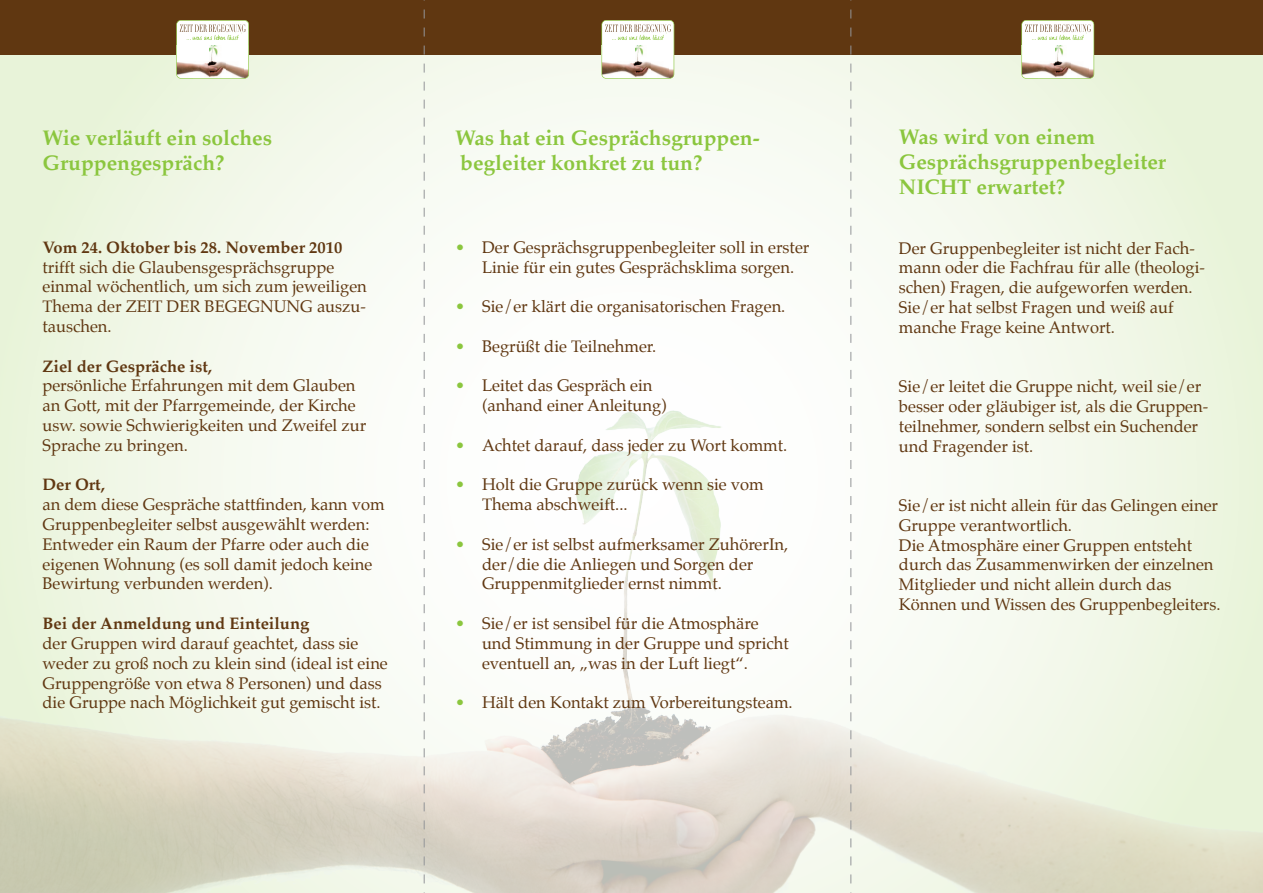
<style>
.page{position:relative;width:1263px;height:893px;background:#fff}
.page>*{position:absolute;margin:0;border:0;box-sizing:border-box;transform-origin:0 0}
.t1{font:700 21px/25.2px "Palatino";color:#8bc63e}
.t2{font:16.5px/19.8px "Palatino";color:#603711}
.t3{font:700 16.5px "Palatino";color:#603711}
.s1{color:#8bc63e}
</style>
<div class="page">
<svg style="left:0;top:54px;width:1263px;height:321px"></svg>
<div style="left:0;top:0;width:1263px;height:54px;background:#603711"></div>
<svg style="left:176px;top:20px;width:73px;height:59px"></svg>
<svg style="left:601px;top:20px;width:73px;height:59px"></svg>
<svg style="left:1021px;top:20px;width:73px;height:59px"></svg>
<svg style="left:424px;top:0;width:1px;height:893px"></svg>
<svg style="left:850px;top:0;width:1px;height:893px"></svg>
<p class="t1" style="left:43px;top:125px;width:231px">Wie verläuft ein solches<br>Gruppengespräch?</p>
<p class="t3" style="left:43px;top:233px;width:301px">Vom 24. Oktober bis 28. November 2010</p>
<p class="t2" style="left:43px;top:257px;width:326px">trifft sich die Glaubensgesprächsgruppe einmal wöchentlich, um sich zum jeweiligen Thema der Zeit der Begegnung auszu&shy;tauschen.</p>
<p class="t3" style="left:43px;top:352px;width:171px">Ziel der Gespräche ist,</p>
<p class="t2" style="left:43px;top:376px;width:325px">persönliche Erfahrungen mit dem Glauben an Gott, mit der Pfarrgemeinde, der Kirche usw. sowie Schwierigkeiten und Zweifel zur Sprache zu bringen.</p>
<p class="t3" style="left:43px;top:471px;width:64px">Der Ort,</p>
<p class="t2" style="left:43px;top:495px;width:344px">an dem diese Gespräche stattfinden, kann vom Gruppenbegleiter selbst ausgewählt werden:<br>Entweder ein Raum der Pfarre oder auch die eigenen Wohnung (es soll damit jedoch keine Bewirtung verbunden werden).</p>
<p class="t3" style="left:43px;top:609px;width:268px">Bei der Anmeldung und Einteilung</p>
<p class="t2" style="left:43px;top:633px;width:347px">der Gruppen wird darauf geachtet, dass sie weder zu groß noch zu klein sind (ideal ist eine Gruppengröße von etwa 8 Personen) und dass die Gruppe nach Möglichkeit gut gemischt ist.</p>
<p class="t1" style="left:455px;top:125px;width:306px">Was hat ein Gesprächsgruppen&shy;begleiter konkret zu tun?</p>
<p class="t2" style="left:482px;top:237px;width:329px;text-indent:-27px"><span class="s1">•</span> Der Gesprächsgruppenbegleiter soll in erster<br>Linie für ein gutes Gesprächsklima sorgen.</p>
<p class="t2" style="left:455px;top:297px;width:332px"><span class="s1">•</span> Sie/er klärt die organisatorischen Fragen.</p>
<p class="t2" style="left:455px;top:336px;width:203px"><span class="s1">•</span> Begrüßt die Teilnehmer.</p>
<p class="t2" style="left:482px;top:376px;width:186px;text-indent:-27px"><span class="s1">•</span> Leitet das Gespräch ein (anhand einer Anleitung)</p>
<p class="t2" style="left:455px;top:435px;width:334px"><span class="s1">•</span> Achtet darauf, dass jeder zu Wort kommt.</p>
<p class="t2" style="left:482px;top:475px;width:283px;text-indent:-27px"><span class="s1">•</span> Holt die Gruppe zurück wenn sie vom<br>Thema abschweift...</p>
<p class="t2" style="left:482px;top:534px;width:308px;text-indent:-27px"><span class="s1">•</span> Sie/er ist selbst aufmerksamer ZuhörerIn, der/die die Anliegen und Sorgen der<br>Gruppenmitglieder ernst nimmt.</p>
<p class="t2" style="left:482px;top:613px;width:308px;text-indent:-27px"><span class="s1">•</span> Sie/er ist sensibel für die Atmosphäre und Stimmung in der Gruppe und spricht eventuell an, „was in der Luft liegt“.</p>
<p class="t2" style="left:455px;top:693px;width:339px"><span class="s1">•</span> Hält den Kontakt zum Vorbereitungsteam.</p>
<p class="t1" style="left:899px;top:124px;width:269px">Was wird von einem<br>Gesprächsgruppenbegleiter<br>NICHT erwartet?</p>
<p class="t2" style="left:899px;top:238px;width:308px">Der Gruppenbegleiter ist nicht der Fach&shy;mann oder die Fachfrau für alle (theologi&shy;schen) Fragen, die aufgeworfen werden.<br>Sie/er hat selbst Fragen und weiß auf manche Frage keine Antwort.</p>
<p class="t2" style="left:899px;top:377px;width:311px">Sie/er leitet die Gruppe nicht, weil sie/er besser oder gläubiger ist, als die Gruppen&shy;teilnehmer, sondern selbst ein Suchender und Fragender ist.</p>
<p class="t2" style="left:899px;top:495px;width:323px">Sie/er ist nicht allein für das Gelingen einer Gruppe verantwortlich.<br>Die Atmosphäre einer Gruppen entsteht durch das Zusammenwirken der einzelnen Mitglieder und nicht allein durch das Können und Wissen des Gruppenbegleiters.</p>
</div>
